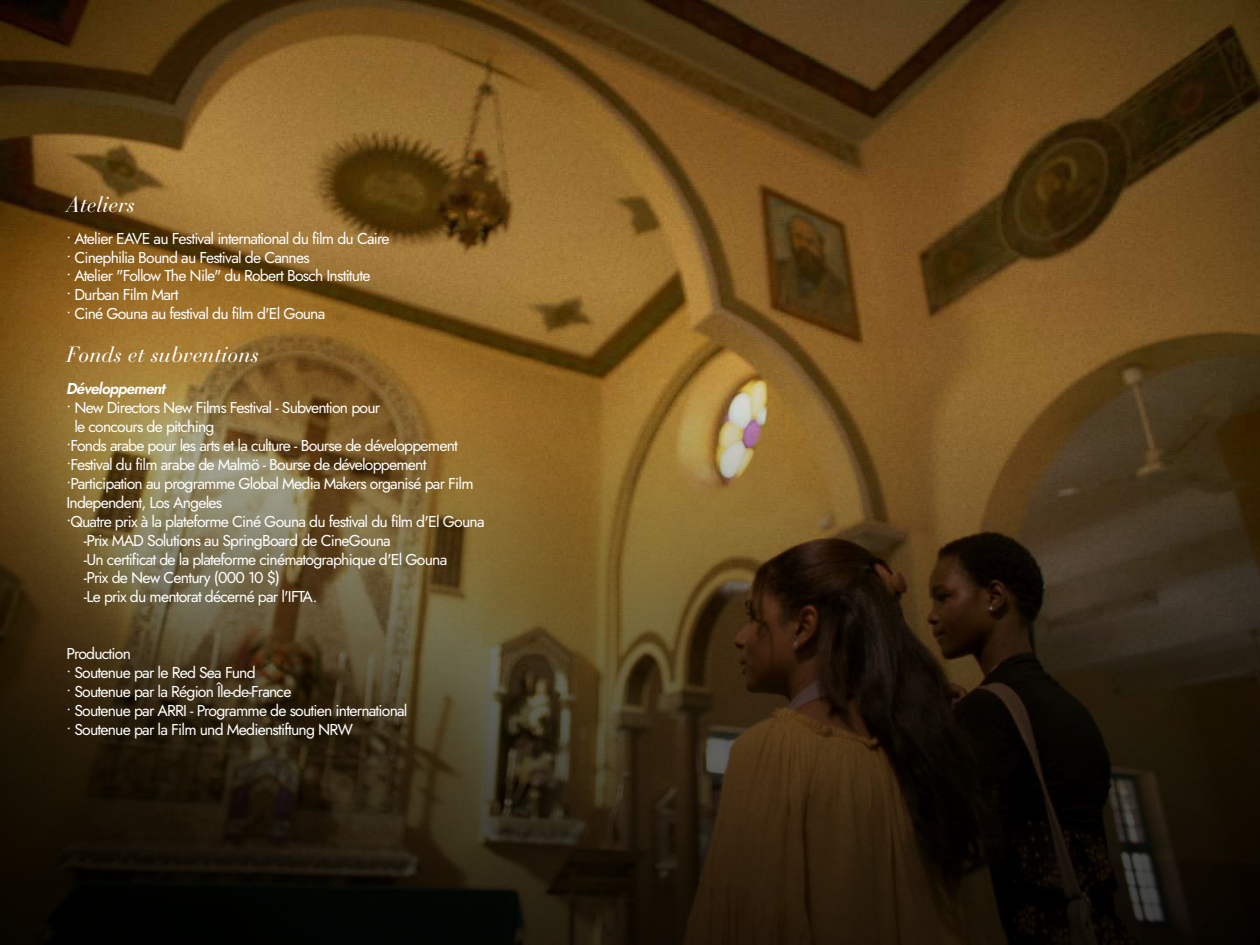
<style>
.page{position:relative;width:1260px;height:945px;background:#fff}
.page>*{position:absolute;margin:0;border:0;box-sizing:border-box;transform-origin:0 0}
.t1{font:italic 21.88px "Bauer Bodoni";letter-spacing:-.005em;color:#fff}
.t2{font:15.75px/18.9px "Jost";letter-spacing:-.05em;color:#fff}
.t3{font:italic 15.75px "Jost";letter-spacing:-.05em;color:#fff}
</style>
<div class="page">
<img style="left:0;top:0;width:1260px;height:945px">
<h1 class="t1" style="left:66px;top:191px;width:70px">Ateliers</h1>
<p class="t2" style="left:66px;top:229px;width:325px">• Atelier EAVE au Festival international du film du Caire</p>
<p class="t2" style="left:66px;top:248px;width:245px">• Cinephilia Bound au Festival de Cannes</p>
<p class="t2" style="left:66px;top:267px;width:306px">• Atelier "Follow The Nile" du Robert Bosch Institute</p>
<p class="t2" style="left:66px;top:286px;width:114px">• Durban Film Mart</p>
<p class="t2" style="left:66px;top:304px;width:260px">• Ciné Gouna au festival du film d'El Gouna</p>
<h1 class="t1" style="left:66px;top:342px;width:194px">Fonds et subventions</h1>
<p class="t3" style="left:66px;top:378px;width:101px">Développement</p>
<p class="t2" style="left:74px;top:399px;width:307px;text-indent:-8px">• New Directors New Films Festival - Subvention pour le concours de pitching</p>
<p class="t2" style="left:66px;top:436px;width:393px">•Fonds arabe pour les arts et la culture - Bourse de développement</p>
<p class="t2" style="left:66px;top:455px;width:362px">•Festival du film arabe de Malmö - Bourse de développement</p>
<p class="t2" style="left:66px;top:474px;width:409px">•Participation au programme Global Media Makers organisé par Film<br>Independent, Los Angeles</p>
<p class="t2" style="left:84px;top:512px;width:402px;text-indent:-17px">•Quatre prix à la plateforme Ciné Gouna du festival du film d'El Gouna -Prix MAD Solutions au SpringBoard de CineGouna<br>-Un certificat de la plateforme cinématographique d'El Gouna<br>-Prix de New Century (000 10 $)<br>-Le prix du mentorat décerné par l'IFTA.</p>
<p class="t2" style="left:66px;top:644px;width:66px">Production</p>
<p class="t2" style="left:66px;top:663px;width:191px">• Soutenue par le Red Sea Fund</p>
<p class="t2" style="left:66px;top:682px;width:227px">• Soutenue par la Région Île-de-France</p>
<p class="t2" style="left:66px;top:701px;width:343px">• Soutenue par ARRI - Programme de soutien international</p>
<p class="t2" style="left:66px;top:720px;width:288px">• Soutenue par la Film und Medienstiftung NRW</p>
</div>
